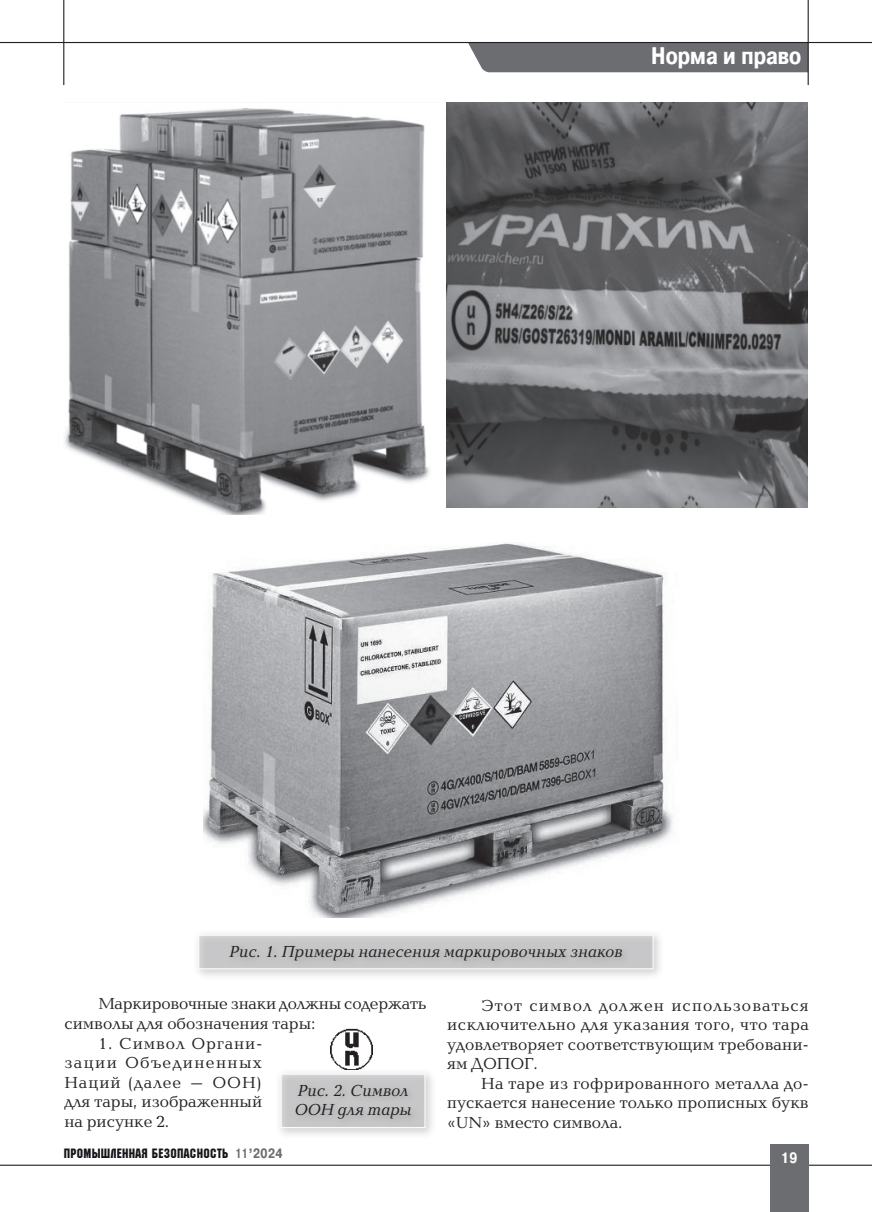
<style>
.page{position:relative;width:872px;height:1212px;background:#fff}
.page>*{position:absolute;margin:0;border:0;box-sizing:border-box;transform-origin:0 0}
.Rubr{font:700 24px "Pragmatica Cond C";color:#fff}
.Baltika_10{font:16.5px/19.5px "Baltica C";color:#231f20;text-align:justify}
.Baltika_10-2{font:italic 16.5px/19.5px "Baltica C";color:#231f20}
.t1{font:700 15px "Pragmatica Cond C";color:#fff}
.t2{font:13.5px "Machine C";letter-spacing:.025em;color:#171419}
.s1{font-family:"Pragmatica Cond C";font-weight:700;color:#6c6d70}
</style>
<div class="page">
<div style="left:468px;top:43px;width:339px;height:29px;background:#6c6d70"></div>
<hr style="left:0;top:1164px;width:872px;height:2px;background:#231f20">
<div style="left:770px;top:1144px;width:38px;height:68px;background:#6c6d70"></div>
<hr style="left:0;top:42px;width:872px;height:1px;background:#231f20">
<hr style="left:807px;top:0;width:1px;height:85px;background:#231f20">
<hr style="left:63px;top:0;width:1px;height:85px;background:#231f20">
<img style="left:64px;top:108px;width:366px;height:406px">
<img style="left:203px;top:542px;width:470px;height:375px">
<img style="left:446px;top:102px;width:361px;height:406px">
<div style="left:193px;top:929px;width:471px;height:51px;background:#231f20;opacity:.52"></div>
<svg style="left:198px;top:934px;width:456px;height:35px;background:#c9c8ca"></svg>
<img style="left:331px;top:1028px;width:41px;height:40px">
<div style="left:275px;top:1068px;width:161px;height:71px;background:#231f20;opacity:.52"></div>
<svg style="left:280px;top:1073px;width:146px;height:55px;background:#c8c7c9"></svg>
<p class="Rubr" style="left:651px;top:42px;width:151px">Норма и право</p>
<p class="Baltika_10-2" style="left:229px;top:942px;width:395px">Рис. 1. Примеры нанесения маркировочных знаков</p>
<p class="Baltika_10" style="left:64px;top:995px;width:363px;text-indent:34px">Маркировочные знаки должны содержать символы для обозначения тары:</p>
<p class="Baltika_10" style="left:64px;top:1034px;width:199px;text-indent:34px">1. Символ Органи&shy;зации Объединенных Наций (далее – ООН) для тары, изображенный на рисунке 2.</p>
<p class="Baltika_10" style="left:447px;top:996px;width:363px;text-indent:34px">Этот символ должен использоваться исключительно для указания того, что тара удовлетворяет соответствующим требовани&shy;ям ДОПОГ.</p>
<p class="Baltika_10" style="left:447px;top:1074px;width:363px;text-indent:34px">На таре из гофрированного металла до&shy;пускается нанесение только прописных букв «UN» вместо символа.</p>
<p class="Baltika_10-2" style="left:294px;top:1081px;width:119px">Рис. 2. Символ<br>ООН для тары</p>
<p class="t2" style="left:64px;top:1145px;width:220px">ПроМышленная безопасность <span class="s1">11’2024</span></p>
<p class="t1" style="left:780px;top:1149px;width:18px">19</p>
</div>
